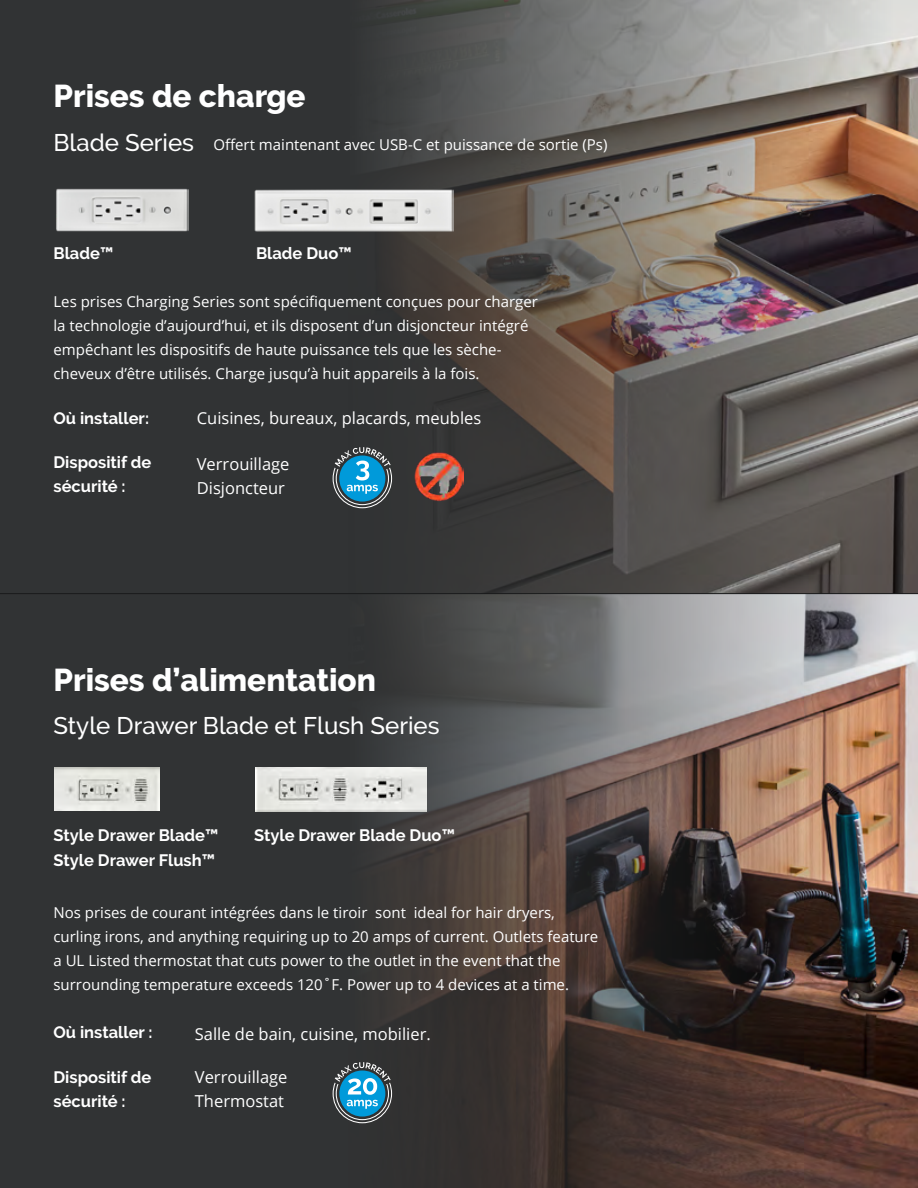
<style>
.page{position:relative;width:918px;height:1188px;background:#313334}
.page>*{position:absolute;margin:0;border:0;box-sizing:border-box;transform-origin:0 0}
.t1{font:800 31.5px "Raleway";color:#fff}
.t2{font:500 24px "Raleway";color:#fff}
.t3{font:700 16.5px/24px "Raleway";color:#fff}
.t4{font:16.5px/24px "Open Sans";color:#fff}
.t5{font:15px/24px "Open Sans";color:#fff}
</style>
<div class="page">
<img style="left:188px;top:0;width:730px;height:1188px">
<img style="left:414px;top:451px;width:50px;height:50px">
<img style="left:253px;top:188px;width:201px;height:45px">
<img style="left:56px;top:188px;width:132px;height:44px">
<img style="left:55px;top:768px;width:105px;height:43px">
<img style="left:256px;top:767px;width:170px;height:44px">
<hr style="left:0;top:593px;width:918px;height:1px;background:#1a1b1c">
<svg style="left:333px;top:1062px;width:59px;height:61px"></svg>
<svg style="left:333px;top:447px;width:59px;height:61px"></svg>
<h1 class="t1" style="left:53px;top:78px;width:254px">Prises de charge</h1>
<h2 class="t2" style="left:53px;top:128px;width:142px">Blade Series</h2>
<p class="t5" style="left:213px;top:132px;width:396px">Offert maintenant avec USB-C et puissance de sortie (Ps)</p>
<p class="t3" style="left:53px;top:242px;width:61px">Blade™</p>
<p class="t3" style="left:256px;top:242px;width:97px">Blade Duo™</p>
<p class="t5" style="left:53px;top:289px;width:486px">Les prises Charging Series sont spécifiquement conçues pour charger la technologie d’aujourd’hui, et ils disposent d’un disjoncteur intégré empêchant les dispositifs de haute puissance tels que les sèche&shy;cheveux d’être utilisés. Charge jusqu’à huit appareils à la fois.</p>
<p class="t3" style="left:53px;top:406px;width:97px">Où installer:</p>
<p class="t3" style="left:53px;top:451px;width:99px">Dispositif de sécurité :</p>
<p class="t4" style="left:197px;top:406px;width:286px">Cuisines, bureaux, placards, meubles</p>
<p class="t4" style="left:197px;top:451px;width:94px">Verrouillage<br>Disjoncteur</p>
<h1 class="t1" style="left:53px;top:662px;width:324px">Prises d’alimentation</h1>
<h2 class="t2" style="left:53px;top:712px;width:388px">Style Drawer Blade et Flush Series</h2>
<p class="t3" style="left:53px;top:823px;width:167px;line-height:24.8px">Style Drawer Blade™<br>Style Drawer Flush™</p>
<p class="t3" style="left:254px;top:824px;width:203px">Style Drawer Blade Duo™</p>
<p class="t5" style="left:53px;top:900px;width:546px">Nos prises de courant intégrées dans le tiroir sont ideal for hair dryers, curling irons, and anything requiring up to 20 amps of current. Outlets feature a UL Listed thermostat that cuts power to the outlet in the event that the surrounding temperature exceeds 120˚F. Power up to 4 devices at a time.</p>
<p class="t3" style="left:53px;top:1021px;width:101px">Où installer :</p>
<p class="t3" style="left:53px;top:1065px;width:99px">Dispositif de sécurité :</p>
<p class="t4" style="left:195px;top:1022px;width:237px">Salle de bain, cuisine, mobilier.</p>
<p class="t4" style="left:195px;top:1065px;width:94px">Verrouillage<br>Thermostat</p>
</div>
